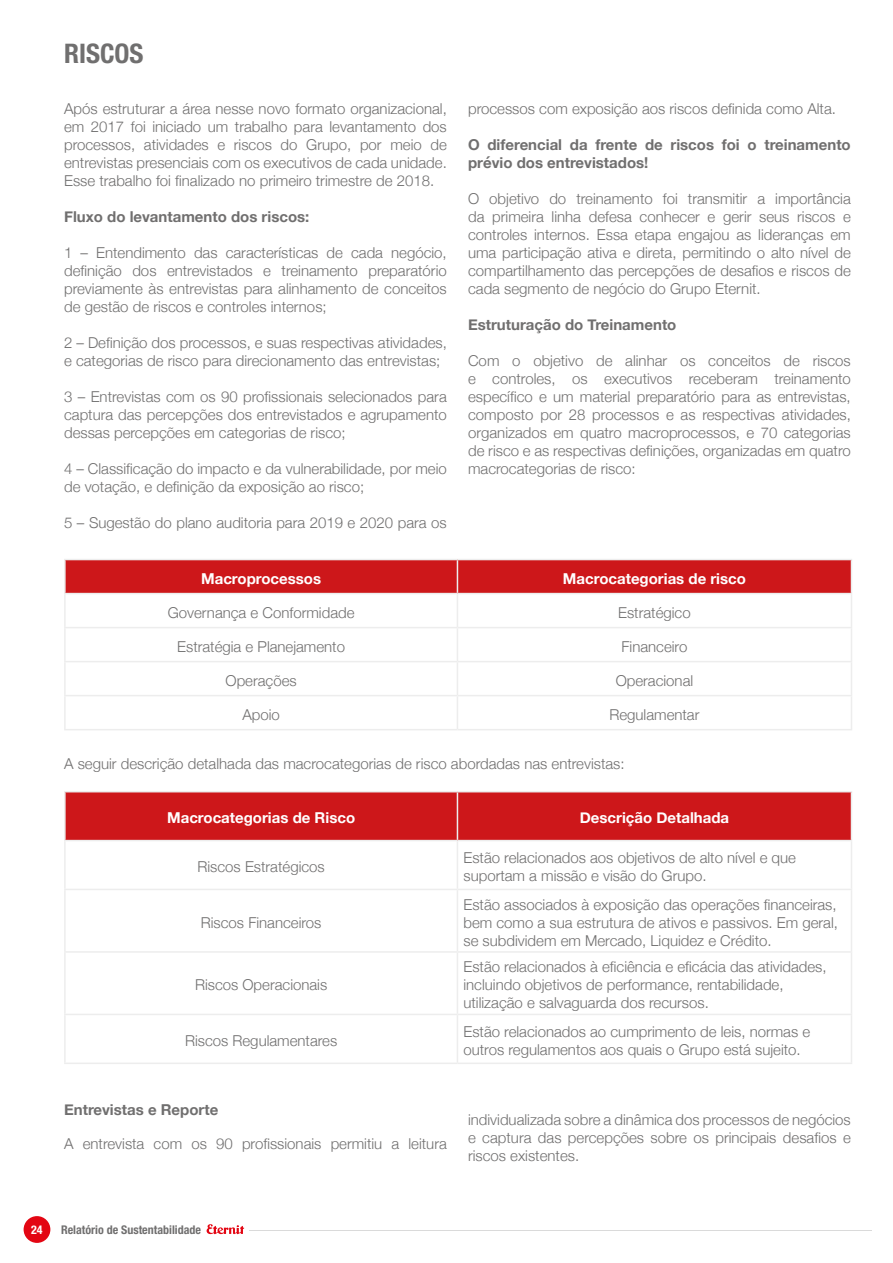
<style>
.page{position:relative;width:893px;height:1263px;background:#fff}
.page>*{position:absolute;margin:0;border:0;box-sizing:border-box;transform-origin:0 0}
.t1{font:700 condensed 27px "Helvetica Neue";color:#706f6f}
.t2{font:300 15px/18px "Helvetica Neue";color:#706f6f;text-align:justify}
.t3{font:700 15px/18px "Helvetica Neue";color:#706f6f}
.t4{font:700 15px "Helvetica Neue";color:#fff}
.t5{font:700 condensed 12px "Helvetica Neue";color:#706f6f}
.t6{font:700 condensed 12px "Helvetica Neue";color:#fff}
</style>
<div class="page">
<div style="left:24px;top:1216px;width:26px;height:27px;background:#e30613;border-radius:50%"></div>
<svg style="left:207px;top:1224px;width:37px;height:10px"></svg>
<hr style="left:249px;top:1230px;width:623px;height:1px;background:#dadada">
<div style="left:66px;top:560px;width:785px;height:33px;background:#cd171a"></div>
<hr style="left:64px;top:559px;width:393px;height:1px;background:#ededed">
<hr style="left:64px;top:560px;width:2px;height:33px;background:#ededed">
<hr style="left:457px;top:559px;width:395px;height:1px;background:#ededed">
<hr style="left:457px;top:560px;width:1px;height:33px;background:#ededed">
<hr style="left:851px;top:560px;width:1px;height:33px;background:#ededed">
<hr style="left:64px;top:593px;width:393px;height:1px;background:#ededed">
<hr style="left:64px;top:594px;width:2px;height:33px;background:#ededed">
<hr style="left:457px;top:593px;width:395px;height:1px;background:#ededed">
<hr style="left:457px;top:594px;width:1px;height:33px;background:#ededed">
<hr style="left:851px;top:594px;width:1px;height:33px;background:#ededed">
<hr style="left:64px;top:627px;width:393px;height:1px;background:#ededed">
<hr style="left:64px;top:628px;width:2px;height:33px;background:#ededed">
<hr style="left:457px;top:627px;width:395px;height:1px;background:#ededed">
<hr style="left:457px;top:628px;width:1px;height:33px;background:#ededed">
<hr style="left:851px;top:628px;width:1px;height:33px;background:#ededed">
<hr style="left:64px;top:661px;width:393px;height:1px;background:#ededed">
<hr style="left:64px;top:662px;width:2px;height:33px;background:#ededed">
<hr style="left:457px;top:661px;width:395px;height:1px;background:#ededed">
<hr style="left:457px;top:662px;width:1px;height:33px;background:#ededed">
<hr style="left:851px;top:662px;width:1px;height:33px;background:#ededed">
<hr style="left:64px;top:695px;width:393px;height:1px;background:#ededed">
<hr style="left:64px;top:696px;width:2px;height:33px;background:#ededed">
<hr style="left:457px;top:695px;width:395px;height:1px;background:#ededed">
<hr style="left:457px;top:696px;width:1px;height:33px;background:#ededed">
<hr style="left:851px;top:696px;width:1px;height:33px;background:#ededed">
<hr style="left:64px;top:729px;width:393px;height:1px;background:#ededed">
<hr style="left:457px;top:729px;width:395px;height:1px;background:#ededed">
<div style="left:66px;top:792px;width:785px;height:48px;background:#cd171a"></div>
<hr style="left:64px;top:791px;width:393px;height:1px;background:#ededed">
<hr style="left:64px;top:792px;width:2px;height:48px;background:#ededed">
<hr style="left:457px;top:791px;width:395px;height:1px;background:#ededed">
<hr style="left:457px;top:792px;width:1px;height:48px;background:#ededed">
<hr style="left:851px;top:792px;width:1px;height:48px;background:#ededed">
<hr style="left:64px;top:840px;width:393px;height:1px;background:#ededed">
<hr style="left:64px;top:841px;width:2px;height:48px;background:#ededed">
<hr style="left:457px;top:840px;width:395px;height:1px;background:#ededed">
<hr style="left:457px;top:841px;width:1px;height:48px;background:#ededed">
<hr style="left:851px;top:841px;width:1px;height:48px;background:#ededed">
<hr style="left:64px;top:889px;width:393px;height:1px;background:#ededed">
<hr style="left:64px;top:890px;width:2px;height:61px;background:#ededed">
<hr style="left:457px;top:889px;width:395px;height:1px;background:#ededed">
<hr style="left:457px;top:890px;width:1px;height:61px;background:#ededed">
<hr style="left:851px;top:890px;width:1px;height:61px;background:#ededed">
<hr style="left:64px;top:951px;width:393px;height:2px;background:#ededed">
<hr style="left:64px;top:953px;width:2px;height:61px;background:#ededed">
<hr style="left:457px;top:951px;width:395px;height:2px;background:#ededed">
<hr style="left:457px;top:953px;width:1px;height:61px;background:#ededed">
<hr style="left:851px;top:953px;width:1px;height:61px;background:#ededed">
<hr style="left:64px;top:1014px;width:393px;height:1px;background:#ededed">
<hr style="left:64px;top:1015px;width:2px;height:47px;background:#ededed">
<hr style="left:457px;top:1014px;width:395px;height:1px;background:#ededed">
<hr style="left:457px;top:1015px;width:1px;height:47px;background:#ededed">
<hr style="left:851px;top:1015px;width:1px;height:47px;background:#ededed">
<hr style="left:64px;top:1062px;width:393px;height:2px;background:#ededed">
<hr style="left:457px;top:1062px;width:395px;height:2px;background:#ededed">
<h1 class="t1" style="left:64px;top:38px;width:81px">RISCOS</h1>
<p class="t2" style="left:64px;top:99px;width:384px">Após estruturar a área nesse novo formato organizacional, em 2017 foi iniciado um trabalho para levantamento dos processos, atividades e riscos do Grupo, por meio de entrevistas presenciais com os executivos de cada unidade.<br>Esse trabalho foi finalizado no primeiro trimestre de 2018.</p>
<p class="t3" style="left:64px;top:208px;width:247px">Fluxo do levantamento dos riscos:</p>
<p class="t2" style="left:64px;top:243px;width:384px">1 – Entendimento das características de cada negócio, definição dos entrevistados e treinamento preparatório previamente às entrevistas para alinhamento de conceitos de gestão de riscos e controles internos;</p>
<p class="t2" style="left:64px;top:333px;width:384px">2 – Definição dos processos, e suas respectivas atividades, e categorias de risco para direcionamento das entrevistas;</p>
<p class="t2" style="left:64px;top:387px;width:384px">3 – Entrevistas com os 90 profissionais selecionados para captura das percepções dos entrevistados e agrupamento dessas percepções em categorias de risco;</p>
<p class="t2" style="left:64px;top:459px;width:384px">4 – Classificação do impacto e da vulnerabilidade, por meio de votação, e definição da exposição ao risco;</p>
<p class="t2" style="left:64px;top:513px;width:384px">5 – Sugestão do plano auditoria para 2019 e 2020 para os</p>
<p class="t2" style="left:468px;top:99px;width:369px">processos com exposição aos riscos definida como Alta.</p>
<p class="t3" style="left:468px;top:136px;width:384px">O diferencial da frente de riscos foi o treinamento prévio dos entrevistados!</p>
<p class="t2" style="left:468px;top:189px;width:384px">O objetivo do treinamento foi transmitir a importância da primeira linha defesa conhecer e gerir seus riscos e controles internos. Essa etapa engajou as lideranças em uma participação ativa e direta, permitindo o alto nível de compartilhamento das percepções de desafios e riscos de cada segmento de negócio do Grupo Eternit.</p>
<p class="t3" style="left:468px;top:316px;width:210px">Estruturação do Treinamento</p>
<p class="t2" style="left:468px;top:351px;width:384px">Com o objetivo de alinhar os conceitos de riscos e controles, os executivos receberam treinamento específico e um material preparatório para as entrevistas, composto por 28 processos e as respectivas atividades, organizados em quatro macroprocessos, e 70 categorias de risco e as respectivas definições, organizadas em quatro macrocategorias de risco:</p>
<p class="t4" style="left:201px;top:567px;width:121px">Macroprocessos</p>
<p class="t4" style="left:563px;top:567px;width:185px">Macrocategorias de risco</p>
<p class="t2" style="left:168px;top:602px;width:188px">Governança e Conformidade</p>
<p class="t2" style="left:618px;top:602px;width:74px">Estratégico</p>
<p class="t2" style="left:177px;top:636px;width:169px">Estratégia e Planejamento</p>
<p class="t2" style="left:621px;top:636px;width:67px">Financeiro</p>
<p class="t2" style="left:226px;top:670px;width:73px">Operações</p>
<p class="t2" style="left:616px;top:670px;width:79px">Operacional</p>
<p class="t2" style="left:242px;top:704px;width:39px">Apoio</p>
<p class="t2" style="left:609px;top:704px;width:92px">Regulamentar</p>
<p class="t2" style="left:64px;top:753px;width:562px">A seguir descrição detalhada das macrocategorias de risco abordadas nas entrevistas:</p>
<p class="t4" style="left:167px;top:806px;width:190px">Macrocategorias de Risco</p>
<p class="t4" style="left:580px;top:806px;width:151px">Descrição Detalhada</p>
<p class="t2" style="left:198px;top:857px;width:129px">Riscos Estratégicos</p>
<p class="t2" style="left:463px;top:848px;width:334px">Estão relacionados aos objetivos de alto nível e que suportam a missão e visão do Grupo.</p>
<p class="t2" style="left:201px;top:912px;width:122px">Riscos Financeiros</p>
<p class="t2" style="left:463px;top:894px;width:376px">Estão associados à exposição das operações financeiras, bem como a sua estrutura de ativos e passivos. Em geral, se subdividem em Mercado, Liquidez e Crédito.</p>
<p class="t2" style="left:195px;top:975px;width:134px">Riscos Operacionais</p>
<p class="t2" style="left:463px;top:957px;width:365px;text-align:left">Estão relacionados à eficiência e eficácia das atividades, incluindo objetivos de performance, rentabilidade, utilização e salvaguarda dos recursos.</p>
<p class="t2" style="left:185px;top:1031px;width:154px">Riscos Regulamentares</p>
<p class="t2" style="left:463px;top:1022px;width:348px">Estão relacionados ao cumprimento de leis, normas e outros regulamentos aos quais o Grupo está sujeito.</p>
<p class="t3" style="left:64px;top:1101px;width:156px">Entrevistas e Reporte</p>
<p class="t2" style="left:64px;top:1134px;width:384px">A entrevista com os 90 profissionais permitiu a leitura</p>
<p class="t2" style="left:468px;top:1109px;width:384px">individualizada sobre a dinâmica dos processos de negócios e captura das percepções sobre os principais desafios e riscos existentes.</p>
<p class="t6" style="left:31px;top:1222px;width:13px">24</p>
<p class="t5" style="left:61px;top:1222px;width:142px">Relatório de Sustentabilidade</p>
</div>
